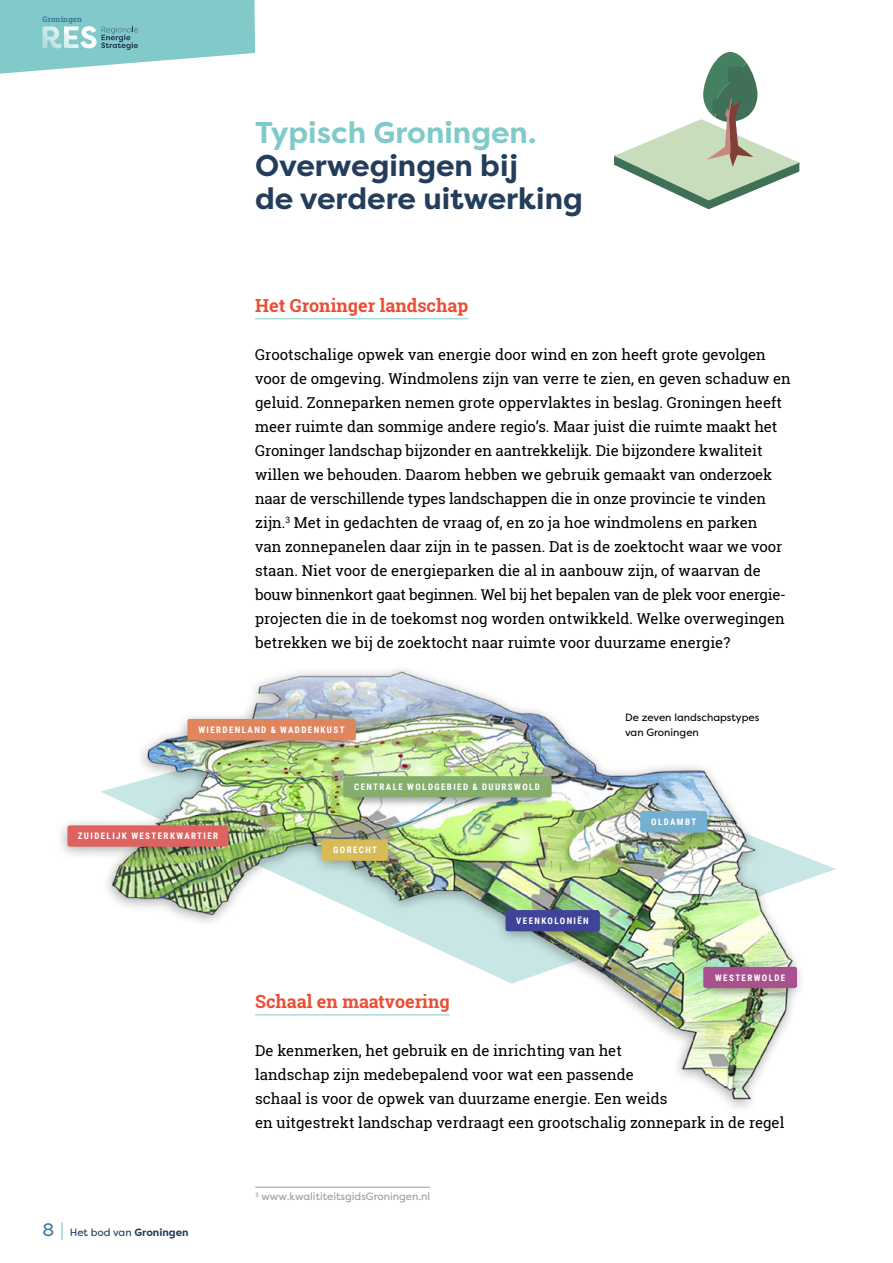
<style>
.page{position:relative;width:893px;height:1263px;background:#fff}
.page>*{position:absolute;margin:0;border:0;box-sizing:border-box;transform-origin:0 0}
.t1{font:700 30px/33px "Filson Pro";color:#233d5a}
.t2{font:700 30px "Filson Pro";color:#82cac9}
.t3{font:700 18px "Roboto Slab";color:#e94f35}
.t4{font:15px/24px "Roboto Slab";color:#000}
.t5{font:10.5px/15px "Filson Pro";color:#000}
.t6{font:10.5px "Filson Pro";color:#9d9d9c}
.t7{font:10.5px "Filson Pro";color:#233d5a}
.t8{font:700 9px "Roboto Condensed";letter-spacing:.155em;color:#fff}
.t9{font:700 7.8px "Roboto Slab";color:#397b9a}
.s1{font-size:18px;color:#397b9a}
.s2{font-size:18px;color:#82cac9}
.s3{font-weight:700}
</style>
<div class="page">
<img style="left:61px;top:669px;width:753px;height:439px">
<div style="left:187px;top:719px;width:168px;height:21px;background:#e0865f;border-radius:2px"></div>
<div style="left:68px;top:825px;width:160px;height:21px;background:#dd6260;border-radius:2px"></div>
<div style="left:322px;top:839px;width:66px;height:21px;background:#d7bb56;border-radius:2px"></div>
<div style="left:640px;top:811px;width:67px;height:21px;background:#73b0d2;border-radius:2px"></div>
<div style="left:505px;top:910px;width:94px;height:21px;background:#404498;border-radius:2px"></div>
<div style="left:703px;top:967px;width:94px;height:21px;background:#a9518e;border-radius:2px"></div>
<div style="left:343px;top:776px;width:208px;height:21px;background:#85ae6c;border-radius:2px"></div>
<hr style="left:255px;top:1014px;width:195px;height:1px;background:#82cac9">
<hr style="left:255px;top:1187px;width:175px;height:1px;background:#9d9d9c">
<svg style="left:614px;top:52px;width:185px;height:157px"></svg>
<div style="left:728px;top:67px;width:17px;height:16px;background:#407057;border-radius:3px"></div>
<div style="left:712px;top:99px;width:15px;height:14px;background:#407057;border-radius:3px"></div>
<hr style="left:255px;top:318px;width:213px;height:1px;background:#82cac9">
<svg style="left:0;top:0;width:255px;height:74px"></svg>
<p class="t9" style="left:43px;top:14px;width:41px">Groningen</p>
<h1 class="t2" style="left:255px;top:113px;width:283px">Typisch Groningen.</h1>
<h1 class="t1" style="left:255px;top:149px;width:329px">Overwegingen bij<br>de verdere uitwerking</h1>
<p class="t3" style="left:255px;top:293px;width:215px">Het Groninger landschap</p>
<p class="t4" style="left:255px;top:342px;width:537px">Grootschalige opwek van energie door wind en zon heeft grote gevolgen voor de omgeving. Windmolens zijn van verre te zien, en geven schaduw en geluid. Zonneparken nemen grote oppervlaktes in beslag. Groningen heeft meer ruimte dan sommige andere regio’s. Maar juist die ruimte maakt het Groninger landschap bijzonder en aantrekkelijk. Die bijzondere kwaliteit willen we behouden. Daarom hebben we gebruik gemaakt van onderzoek naar de verschillende types landschappen die in onze provincie te vinden zijn.<sup>3</sup> Met in gedachten de vraag of, en zo ja hoe windmolens en parken<br>van zonnepanelen daar zijn in te passen. Dat is de zoektocht waar we voor staan. Niet voor de energieparken die al in aanbouw zijn, of waarvan de bouw binnenkort gaat beginnen. Wel bij het bepalen van de plek voor energie&shy;projecten die in de toekomst nog worden ontwikkeld. Welke overwegingen betrekken we bij de zoektocht naar ruimte voor duurzame energie?</p>
<p class="t8" style="left:198px;top:723px;width:148px">WIERDENLAND &amp; WADDENKUST</p>
<p class="t8" style="left:354px;top:781px;width:187px">CENTRALE WOLDGEBIED &amp; DUURSWOLD</p>
<p class="t5" style="left:625px;top:709px;width:136px">De zeven landschapstypes van Groningen</p>
<p class="t8" style="left:651px;top:815px;width:47px">OLDAMBT</p>
<p class="t8" style="left:78px;top:830px;width:142px">ZUIDELIJK WESTERKWARTIER</p>
<p class="t7" style="left:43px;top:1225px;width:148px"><span class="s1">8</span> <span class="s2">|</span> Het bod van <span class="s3">Groningen</span></p>
<p class="t8" style="left:333px;top:844px;width:45px">GORECHT</p>
<p class="t8" style="left:516px;top:914px;width:74px">VEENKOLONIËN</p>
<p class="t8" style="left:715px;top:971px;width:72px">WESTERWOLDE</p>
<p class="t3" style="left:255px;top:989px;width:196px">Schaal en maatvoering</p>
<p class="t4" style="left:255px;top:1038px;width:531px">De kenmerken, het gebruik en de inrichting van het<br>landschap zijn medebepalend voor wat een passende<br>schaal is voor de opwek van duurzame energie. Een weids<br>en uitgestrekt landschap verdraagt een grootschalig zonnepark in de regel</p>
<p class="t6" style="left:255px;top:1189px;width:177px"><sup>3</sup> www.kwalititeitsgidsGroningen.nl</p>
</div>
